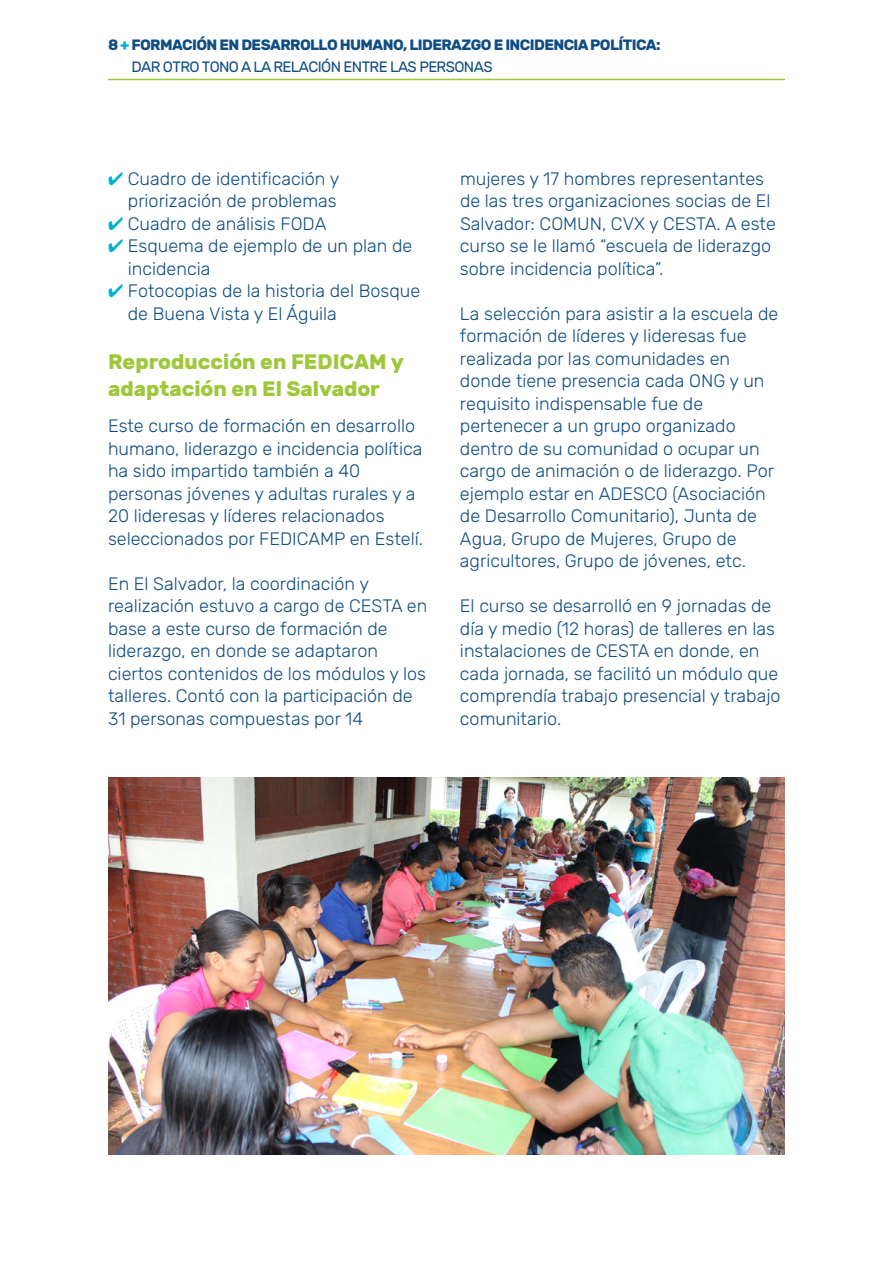
<style>
.page{position:relative;width:893px;height:1263px;background:#fff}
.page>*{position:absolute;margin:0;border:0;box-sizing:border-box;transform-origin:0 0}
.t1{font:700 21px/27px "Rubik";color:#9ec83a}
.t2{font:300 18px/22.5px "Rubik";color:#104d82}
.t3{font:700 15px/22.5px "Rubik";letter-spacing:-.04em;color:#104d82}
.s1{color:#00b3cd}
.s2{font-weight:400}
</style>
<div class="page">
<hr style="left:108px;top:79px;width:677px;height:1px;background:#9ec83a">
<img style="left:108px;top:778px;width:677px;height:377px">
<p class="t3" style="left:131px;top:33px;width:531px;text-indent:-23px">8 <span class="s1">+</span> FORMACIÓN EN DESARROLLO HUMANO, LIDERAZGO E INCIDENCIAPOLÍTICA:<br><span class="s2">DAR OTRO TONO A LA RELACIÓN ENTRE LAS PERSONAS</span></p>
<p class="t2" style="left:108px;top:167px;width:233px;text-align:right"><span class="s1">✔</span> Cuadro de identificación y priorización de problemas</p>
<p class="t2" style="left:108px;top:212px;width:220px"><span class="s1">✔</span> Cuadro de análisis FODA</p>
<p class="t2" style="left:128px;top:235px;width:286px;text-indent:-20px"><span class="s1">✔</span> Esquema de ejemplo de un plan de incidencia</p>
<p class="t2" style="left:128px;top:280px;width:294px;text-indent:-20px"><span class="s1">✔</span> Fotocopias de la historia del Bosque de Buena Vista y El Águila</p>
<p class="t1" style="left:108px;top:348px;width:297px">Reproducción en FEDICAM y adaptación en El Salvador</p>
<p class="t2" style="left:108px;top:415px;width:316px">Este curso de formación en desarrollo humano, liderazgo e incidencia política ha sido impartido también a 40 personas jóvenes y adultas rurales y a 20 lideresas y líderes relacionados seleccionados por FEDICAMP en Estelí.</p>
<p class="t2" style="left:108px;top:572px;width:321px">En El Salvador, la coordinación y realización estuvo a cargo de CESTA en base a este curso de formación de liderazgo, en donde se adaptaron ciertos contenidos de los módulos y los talleres. Contó con la participación de 31 personas compuestas por 14</p>
<p class="t2" style="left:460px;top:167px;width:317px">mujeres y 17 hombres representantes de las tres organizaciones socias de El Salvador: COMUN, CVX y CESTA. A este curso se le llamó “escuela de liderazgo sobre incidencia política”.</p>
<p class="t2" style="left:460px;top:302px;width:320px">La selección para asistir a la escuela de formación de líderes y lideresas fue realizada por las comunidades en donde tiene presencia cada ONG y un requisito indispensable fue de pertenecer a un grupo organizado dentro de su comunidad o ocupar un cargo de animación o de liderazgo. Por ejemplo estar en ADESCO (Asociación de Desarrollo Comunitario), Junta de Agua, Grupo de Mujeres, Grupo de agricultores, Grupo de jóvenes, etc.</p>
<p class="t2" style="left:460px;top:595px;width:322px">El curso se desarrolló en 9 jornadas de día y medio (12 horas) de talleres en las instalaciones de CESTA en donde, en cada jornada, se facilitó un módulo que comprendía trabajo presencial y trabajo comunitario.</p>
</div>
